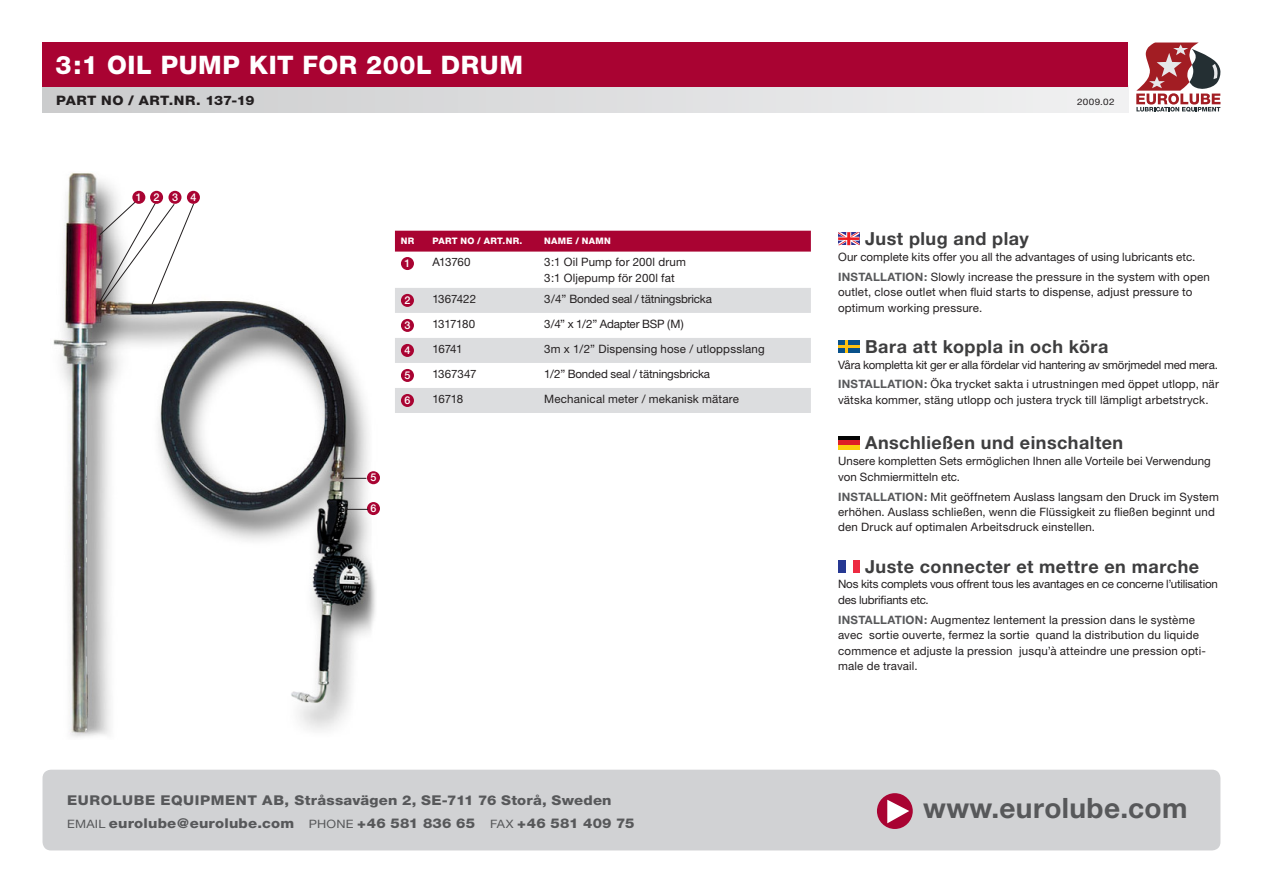
<style>
.page{position:relative;width:1263px;height:893px;background:#fff}
.page>*{position:absolute;margin:0;border:0;box-sizing:border-box;transform-origin:0 0}
.t1{font:700 28.05px "Helvetica Neue";letter-spacing:.015em;color:#57585a}
.t2{font:800 25.5px "Helvetica Neue";letter-spacing:.025em;color:#fff}
.t3{font:700 18px "Helvetica Neue";letter-spacing:.025em;color:#3e3e3f}
.Bildtext{font:800 13.5px "Helvetica Neue";letter-spacing:.015em;color:#57585a;scale:1.1 1}
.Bildtext-2{font:800 13.05px "Helvetica Neue";letter-spacing:.03em;color:#231f20;scale:1.1 1}
.t4{font:11.55px/15.5px "Helvetica Neue";letter-spacing:.01em;color:#231f20}
.t5{font:11.55px/15.8px "Helvetica Neue";letter-spacing:-.015em;color:#231f20}
.t6{font:11.55px/19.6px "Helvetica Neue";letter-spacing:-.01em;color:#231f20}
.t7{font:11.55px "Helvetica Neue";letter-spacing:-.03em;color:#231f20}
.t8{font:500 10.8px "Helvetica Neue";color:#fff}
.t9{font:800 9px "Helvetica Neue";letter-spacing:.035em;color:#fff}
.Bildtext-3{font:9px "Helvetica Neue";letter-spacing:.04em;color:#231f20;scale:1.1 1}
.s1{font-weight:400;font-size:11.55px}
.s2{font-weight:700;color:#57585a}
</style>
<div class="page">
<div style="left:43px;top:86px;width:1085px;height:26px;background:linear-gradient(to right,#cbcbcc,#f0f1f2)"></div>
<div style="left:43px;top:43px;width:1085px;height:44px;background:#a90332"></div>
<svg style="left:1136px;top:43px;width:84px;height:69px"></svg>
<div style="left:43px;top:770px;width:1177px;height:80px;background:#d1d2d4;border-radius:9px"></div>
<div style="left:877px;top:793px;width:36px;height:36px;background:#a90332;border-radius:50%"></div>
<svg style="left:887px;top:800px;width:22px;height:23px"></svg>
<img style="left:53px;top:173px;width:327px;height:564px">
<svg style="left:838px;top:232px;width:21px;height:13px"></svg>
<div style="left:838px;top:340px;width:21px;height:13px;background:#09518a"></div>
<svg style="left:845px;top:340px;width:2px;height:13px"></svg>
<hr style="left:838px;top:345px;width:21px;height:3px;background:#fdc111">
<svg style="left:838px;top:436px;width:21px;height:5px"></svg>
<div style="left:838px;top:441px;width:21px;height:8px;background:#de1f26"></div>
<hr style="left:838px;top:445px;width:21px;height:4px;background:#fcce0c">
<svg style="left:853px;top:560px;width:6px;height:13px"></svg>
<svg style="left:845px;top:560px;width:1px;height:13px"></svg>
<div style="left:838px;top:560px;width:7px;height:13px;background:#263892"></div>
<svg style="left:100px;top:202px;width:94px;height:103px"></svg>
<svg style="left:342px;top:478px;width:24px;height:1px"></svg>
<div style="left:395px;top:231px;width:416px;height:21px;background:#a90332"></div>
<svg style="left:395px;top:288px;width:416px;height:125px;fill:#dcdddf"></svg>
<div style="left:401px;top:257px;width:13px;height:13px;background:#a90332;border-radius:50%"></div>
<div style="left:401px;top:294px;width:13px;height:13px;background:#a90332;border-radius:50%"></div>
<div style="left:401px;top:319px;width:13px;height:13px;background:#a90332;border-radius:50%"></div>
<div style="left:401px;top:344px;width:13px;height:13px;background:#a90332;border-radius:50%"></div>
<div style="left:401px;top:369px;width:13px;height:13px;background:#a90332;border-radius:50%"></div>
<div style="left:401px;top:394px;width:13px;height:13px;background:#a90332;border-radius:50%"></div>
<div style="left:132px;top:191px;width:13px;height:13px;background:#a90332;border-radius:50%"></div>
<div style="left:150px;top:191px;width:13px;height:13px;background:#a90332;border-radius:50%"></div>
<div style="left:168px;top:191px;width:13px;height:13px;background:#a90332;border-radius:50%"></div>
<div style="left:187px;top:191px;width:13px;height:13px;background:#a90332;border-radius:50%"></div>
<div style="left:367px;top:471px;width:13px;height:13px;background:#a90332;border-radius:50%"></div>
<div style="left:367px;top:502px;width:13px;height:13px;background:#a90332;border-radius:50%"></div>
<svg style="left:346px;top:509px;width:22px;height:1px"></svg>
<p class="t2" style="left:56px;top:50px;width:469px">3:1 oil pump kit for 200l drum</p>
<p class="Bildtext-2" style="left:56px;top:93px;width:182px">PART NO / ART.NR. 137-19</p>
<p class="Bildtext-3" style="left:1077px;top:97px;width:36px">2009.02</p>
<p class="t8" style="left:136px;top:191px;width:7px">1</p>
<p class="t8" style="left:154px;top:191px;width:7px">2</p>
<p class="t8" style="left:172px;top:191px;width:7px">3</p>
<p class="t8" style="left:190px;top:191px;width:7px">4</p>
<p class="t9" style="left:401px;top:235px;width:15px">NR</p>
<p class="t9" style="left:432px;top:235px;width:92px">PART NO / ART.NR.</p>
<p class="t9" style="left:544px;top:235px;width:68px">NAME / NAMN</p>
<p class="t8" style="left:404px;top:257px;width:7px">1</p>
<p class="t4" style="left:432px;top:254px;width:40px">A13760</p>
<p class="t4" style="left:544px;top:254px;width:143px">3:1 Oil Pump for 200l drum</p>
<p class="t4" style="left:544px;top:270px;width:132px">3:1 Oljepump för 200l fat</p>
<p class="t8" style="left:404px;top:294px;width:7px">2</p>
<p class="t4" style="left:432px;top:291px;width:45px">1367422</p>
<p class="t5" style="left:544px;top:291px;width:169px">3/4” Bonded seal / tätningsbricka</p>
<p class="t8" style="left:404px;top:319px;width:7px">3</p>
<p class="t7" style="left:432px;top:317px;width:45px">1317180</p>
<p class="t5" style="left:544px;top:316px;width:141px">3/4” x 1/2” Adapter BSP (M)</p>
<p class="t8" style="left:404px;top:344px;width:7px">4</p>
<p class="t4" style="left:432px;top:341px;width:32px">16741</p>
<p class="t4" style="left:544px;top:341px;width:222px">3m x 1/2” Dispensing hose / utloppsslang</p>
<p class="t8" style="left:404px;top:369px;width:7px">5</p>
<p class="t4" style="left:432px;top:366px;width:46px">1367347</p>
<p class="t5" style="left:544px;top:366px;width:167px">1/2” Bonded seal / tätningsbricka</p>
<p class="t8" style="left:404px;top:394px;width:7px">6</p>
<p class="t4" style="left:432px;top:391px;width:32px">16718</p>
<p class="t4" style="left:544px;top:391px;width:196px">Mechanical meter / mekanisk mätare</p>
<p class="t8" style="left:370px;top:471px;width:7px">5</p>
<p class="t8" style="left:370px;top:502px;width:7px">6</p>
<p class="Bildtext" style="left:67px;top:792px;width:496px">EUROLU BE EQUI PMENT AB, Stråssavägen 2, SE-711 76 Storå, Sweden</p>
<p class="Bildtext" style="left:67px;top:815px;width:517px"><span class="s1">EMAIL</span> eurolube@eurolube.com <span class="s1">PHONE</span> +46 581 836 65 <span class="s1">FAX</span> +46 581 409 75</p>
<h3 class="t3" style="left:865px;top:228px;width:165px">Just plug and play</h3>
<p class="t4" style="left:838px;top:247px;width:373px;line-height:19.6px">Our complete kits offer you all the advantages of using lubricants etc.<br><span class="s2">INSTALLATION:</span> Slowly increase the pressure in the system with open</p>
<p class="t4" style="left:838px;top:284px;width:356px">outlet, close outlet when fluid starts to dispense, adjust pressure to optimum working pressure.</p>
<h3 class="t3" style="left:865px;top:335px;width:245px">Bara att koppla in och köra</h3>
<p class="t6" style="left:838px;top:354px;width:382px">Våra kompletta kit ger er alla fördelar vid hantering av smörjmedel med mera.<br><span class="s2">INSTALLATION:</span> Öka trycket sakta i utrustningen med öppet utlopp, när</p>
<p class="t4" style="left:838px;top:392px;width:372px">vätska kommer, stäng utlopp och justera tryck till lämpligt arbetstryck.</p>
<h3 class="t3" style="left:865px;top:432px;width:260px">Anschließen und einschalten</h3>
<p class="t4" style="left:838px;top:453px;width:374px">Unsere kompletten Sets ermöglichen Ihnen alle Vorteile bei Verwendung von Schmiermitteln etc.</p>
<p class="t4" style="left:838px;top:489px;width:382px"><span class="s2">INSTALLATION:</span> Mit geöffnetem Auslass langsam den Druck im System erhöhen. Auslass schließen, wenn die Flüssigkeit zu fließen beginnt und den Druck auf optimalen Arbeitsdruck einstellen.</p>
<h3 class="t3" style="left:865px;top:555px;width:336px">Juste connecter et mettre en marche</h3>
<p class="t5" style="left:838px;top:576px;width:381px">Nos kits complets vous offrent tous les avantages en ce concerne l’utilisation des lubrifiants etc.</p>
<p class="t4" style="left:838px;top:612px;width:369px"><span class="s2">INSTALLATION:</span> Augmentez lentement la pression dans le système avec sortie ouverte, fermez la sortie quand la distribution du liquide commence et adjuste la pression jusqu’à atteindre une pression opti&shy;male de travail.</p>
<p class="t1" style="left:923px;top:791px;width:266px">www.eurolube.com</p>
</div>
